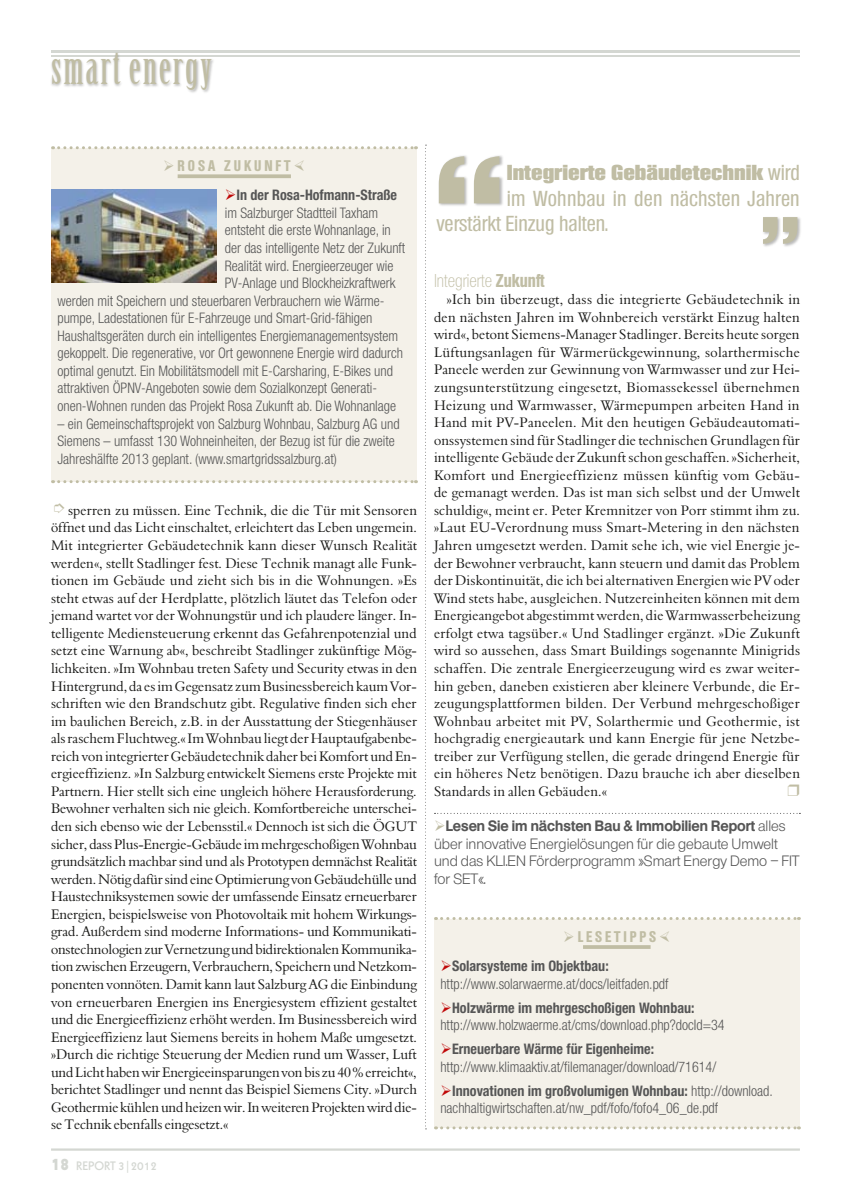
<style>
.page{position:relative;width:851px;height:1191px;background:#fff}
.page>*{position:absolute;margin:0;border:0;box-sizing:border-box;transform-origin:0 0}
.t1{font:45px "Birch Std";letter-spacing:.05em;color:#c0bda4}
.t2{font:500 condensed 21px "Olympia";letter-spacing:.01em;color:#c0bda4}
.t3{font:800 condensed 21px "Olympia";color:#c0bda4}
.t4{font:300 condensed 18px "Olnova";color:#c0bda4}
.t5{font:700 condensed 15px "Olympia";letter-spacing:.2em;color:#c0bda4}
.t6{font:300 condensed 14.55px/17.5px "Helvetica Neue";color:#565656}
.t7{font:14.55px/17.5px "Olnova";color:#565656}
.t8{font:700 14.55px "Olympia";color:#565656}
.t9{font:700 condensed 14.55px "Helvetica Neue";color:#565656}
.t10{font:14.25px/17.5px "Aldine 401 BT Roman A";color:#1a1a18;text-align:justify}
.t11{font:12px "Geometric 231 BT Bold C";color:#d4d7d2}
.s1{color:#c00808}
.s2{font-family:"Geometric 231 BT Heavy C";font-size:16.5px}
.s3{font-weight:500}
.s4{font-family:"Olympia";font-weight:700}
.s5{color:#c0bda4}
.s6{font-family:"Olnova";font-weight:400}
.s7{font-weight:700}
</style>
<div class="page">
<hr style="left:51px;top:50px;width:748px;height:3px;background:#d4d7d2">
<hr style="left:51px;top:55px;width:748px;height:2px;background:#d4d7d2">
<div style="left:50px;top:51px;width:166px;height:43px;background:#1a1a18;opacity:.3"></div>
<hr style="left:51px;top:1148px;width:748px;height:2px;background:#d4d7d2">
<div style="left:51px;top:148px;width:366px;height:333px;background:#f4f1e9"></div>
<svg style="left:53px;top:480px;width:363px;height:3px"></svg>
<svg style="left:53px;top:146px;width:363px;height:3px"></svg>
<svg style="left:178px;top:174px;width:113px;height:4px"></svg>
<img style="left:51px;top:190px;width:165px;height:92px">
<div style="left:434px;top:918px;width:365px;height:209px;background:#f4f1e9"></div>
<svg style="left:435px;top:1126px;width:364px;height:3px"></svg>
<svg style="left:435px;top:917px;width:364px;height:3px"></svg>
<hr style="left:583px;top:945px;width:67px;height:4px;background:#c0bda4">
<svg style="left:434px;top:813px;width:366px;height:1px"></svg>
<div style="left:761px;top:215px;width:41px;height:33px;background:#1a1a18;opacity:.3"></div>
<div style="left:437px;top:154px;width:67px;height:53px;background:#1a1a18;opacity:.3"></div>
<svg style="left:425px;top:145px;width:1px;height:984px"></svg>
<svg style="left:762px;top:216px;width:35px;height:28px"></svg>
<svg style="left:438px;top:155px;width:61px;height:48px"></svg>
<h1 class="t1" style="left:51px;top:42px;width:162px">smart energy</h1>
<p class="t5" style="left:163px;top:157px;width:129px">➢ROSA ZUKUNFT</p>
<p class="t9" style="left:225px;top:186px;width:174px"><span class="s1">➢</span>In der Rosa-Hofmann-Straße</p>
<p class="t6" style="left:225px;top:204px;width:155px">im Salzburger Stadtteil Taxham</p>
<p class="t6" style="left:225px;top:221px;width:167px">entsteht die erste Wohnanlage, in</p>
<p class="t6" style="left:225px;top:239px;width:182px">der das intelligente Netz der Zukunft</p>
<p class="t6" style="left:225px;top:256px;width:170px">Realität wird. Energieerzeuger wie</p>
<p class="t6" style="left:225px;top:274px;width:172px">PV-Anlage und Blockheizkraftwerk</p>
<p class="t6" style="left:57px;top:292px;width:328px">werden mit Speichern und steuerbaren Verbrauchern wie Wärme-</p>
<p class="t6" style="left:57px;top:309px;width:316px">pumpe, Ladestationen für E-Fahrzeuge und Smart-Grid-fähigen</p>
<p class="t6" style="left:57px;top:327px;width:342px">Haushaltsgeräten durch ein intelligentes Energiemanagementsystem</p>
<p class="t6" style="left:57px;top:344px;width:347px">gekoppelt. Die regenerative, vor Ort gewonnene Energie wird dadurch</p>
<p class="t6" style="left:57px;top:362px;width:337px">optimal genutzt. Ein Mobilitätsmodell mit E-Carsharing, E-Bikes und</p>
<p class="t6" style="left:57px;top:379px;width:321px">attraktiven ÖPNV-Angeboten sowie dem Sozialkonzept Generati-</p>
<p class="t6" style="left:57px;top:397px;width:340px">onen-Wohnen runden das Projekt Rosa Zukunft ab. Die Wohnanlage</p>
<p class="t6" style="left:57px;top:414px;width:343px">– ein Gemeinschaftsprojekt von Salzburg Wohnbau, Salzburg AG und<br>Siemens – umfasst 130 Wohneinheiten, der Bezug ist für die zweite<br>Jahreshälfte 2013 geplant. (www.smartgridssalzburg.at)</p>
<p class="t10" style="left:51px;top:501px;width:367px;text-indent:17px">sperren zu müssen. Eine Technik, die die Tür mit Sensoren öffnet und das Licht einschaltet, erleichtert das Leben ungemein.<br>Mit integrierter Gebäudetechnik kann dieser Wunsch Realität werden«, stellt Stadlinger fest. Diese Technik managt alle Funk&shy;tionen im Gebäude und zieht sich bis in die Wohnungen. »Es steht etwas auf der Herdplatte, plötzlich läutet das Telefon oder jemand wartet vor der Wohnungstür und ich plaudere länger. In&shy;telligente Mediensteuerung erkennt das Gefahrenpotenzial und setzt eine Warnung ab«, beschreibt Stadlinger zukünftige Mög&shy;lichkeiten. »Im Wohnbau treten Safety und Security etwas in den Hintergrund, da es im Gegensatz zum Businessbereich kaum Vor&shy;schriften wie den Brandschutz gibt. Regulative finden sich eher im baulichen Bereich, z.B. in der Ausstattung der Stiegenhäuser als raschem Fluchtweg.« Im Wohnbau liegt der Hauptaufgabenbe&shy;reich von integrierter Gebäudetechnik daher bei Komfort und En&shy;ergieeffizienz. »In Salzburg entwickelt Siemens erste Projekte mit Partnern. Hier stellt sich eine ungleich höhere Herausforderung.<br>Bewohner verhalten sich nie gleich. Komfortbereiche unterschei&shy;den sich ebenso wie der Lebensstil.« Dennoch ist sich die ÖGUT sicher, dass Plus-Energie-Gebäude im mehrgeschoßigen Wohnbau grundsätzlich machbar sind und als Prototypen demnächst Realität werden. Nötig dafür sind eine Optimierung von Gebäudehülle und Haustechniksystemen sowie der umfassende Einsatz erneuerbarer Energien, beispielsweise von Photovoltaik mit hohem Wirkungs&shy;grad. Außerdem sind moderne Informations- und Kommunikati&shy;onstechnologien zur Vernetzung und bidirektionalen Kommunika&shy;tion zwischen Erzeugern, Verbrauchern, Speichern und Netzkom&shy;ponenten vonnöten. Damit kann laut Salzburg AG die Einbindung von erneuerbaren Energien ins Energiesystem effizient gestaltet und die Energieeffizienz erhöht werden. Im Businessbereich wird Energieeffizienz laut Siemens bereits in hohem Maße umgesetzt. »Durch die richtige Steuerung der Medien rund um Wasser, Luft und Licht haben wir Energieeinsparungen von bis zu 40 % erreicht«, berichtet Stadlinger und nennt das Beispiel Siemens City. »Durch Geothermie kühlen und heizen wir. In weiteren Projekten wird die&shy;se Technik ebenfalls eingesetzt.«</p>
<p class="t11" style="left:51px;top:1157px;width:107px"><span class="s2">18</span> REPORT 3|2012</p>
<h2 class="t3" style="left:506px;top:161px;width:294px">Integrierte Gebäudetechnik <span class="s3">wird</span></h2>
<h2 class="t2" style="left:506px;top:186px;width:294px">im Wohnbau in den nächsten Jahren</h2>
<h2 class="t2" style="left:437px;top:212px;width:172px">verstärkt Einzug halten.</h2>
<p class="t4" style="left:434px;top:269px;width:112px">Integrierte <span class="s4">ZUKUNFT</span></p>
<p class="t10" style="left:434px;top:290px;width:367px;text-indent:13px">»Ich bin überzeugt, dass die integrierte Gebäudetechnik in den nächsten Jahren im Wohnbereich verstärkt Einzug halten wird«, betont Siemens-Manager Stadlinger. Bereits heute sorgen Lüftungsanlagen für Wärmerückgewinnung, solarthermische Paneele werden zur Gewinnung von Warmwasser und zur Hei&shy;zungsunterstützung eingesetzt, Biomassekessel übernehmen Heizung und Warmwasser, Wärmepumpen arbeiten Hand in Hand mit PV-Paneelen. Mit den heutigen Gebäudeautomati&shy;onssystemen sind für Stadlinger die technischen Grundlagen für intelligente Gebäude der Zukunft schon geschaffen. »Sicherheit, Komfort und Energieeffizienz müssen künftig vom Gebäu&shy;de gemanagt werden. Das ist man sich selbst und der Umwelt schuldig«, meint er. Peter Kremnitzer von Porr stimmt ihm zu. »Laut EU-Verordnung muss Smart-Metering in den nächsten Jahren umgesetzt werden. Damit sehe ich, wie viel Energie je&shy;der Bewohner verbraucht, kann steuern und damit das Problem der Diskontinuität, die ich bei alternativen Energien wie PV oder Wind stets habe, ausgleichen. Nutzereinheiten können mit dem Energieangebot abgestimmt werden, die Warmwasserbeheizung erfolgt etwa tagsüber.« Und Stadlinger ergänzt. »Die Zukunft wird so aussehen, dass Smart Buildings sogenannte Minigrids schaffen. Die zentrale Energieerzeugung wird es zwar weiter&shy;hin geben, daneben existieren aber kleinere Verbunde, die Er&shy;zeugungsplattformen bilden. Der Verbund mehrgeschoßiger Wohnbau arbeitet mit PV, Solarthermie und Geothermie, ist hochgradig energieautark und kann Energie für jene Netzbe&shy;treiber zur Verfügung stellen, die gerade dringend Energie für ein höheres Netz benötigen. Dazu brauche ich aber dieselben Standards in allen Gebäuden.«</p>
<p class="t8" style="left:434px;top:817px;width:353px"><span class="s5">➢</span>Lesen Sie im nächsten Bau &amp; Immobilien Report <span class="s6">alles</span></p>
<p class="t7" style="left:434px;top:834px;width:367px">über innovative Energielösungen für die gebaute Umwelt und das KLI.EN Förderprogramm »Smart Energy Demo – FIT for SET«.</p>
<p class="t5" style="left:563px;top:928px;width:94px">➢LESETIPPS</p>
<p class="t6" style="left:440px;top:957px;width:230px"><span class="s1">➢</span><span class="s7">Solarsysteme im Objektbau: </span>http://www.solarwaerme.at/docs/leitfaden.pdf</p>
<p class="t6" style="left:440px;top:998px;width:286px"><span class="s1">➢</span><span class="s7">Holzwärme im mehrgeschoßigen Wohnbau: </span>http://www.holzwaerme.at/cms/download.php?docId=34</p>
<p class="t6" style="left:440px;top:1040px;width:277px"><span class="s1">➢</span><span class="s7">Erneuerbare Wärme für Eigenheime: </span>http://www.klimaaktiv.at/filemanager/download/71614/</p>
<p class="t6" style="left:440px;top:1081px;width:334px"><span class="s1">➢</span><span class="s7">Innovationen im großvolumigen Wohnbau:</span> http://download. nachhaltigwirtschaften.at/nw_pdf/fofo/fofo4_06_de.pdf</p>
</div>
